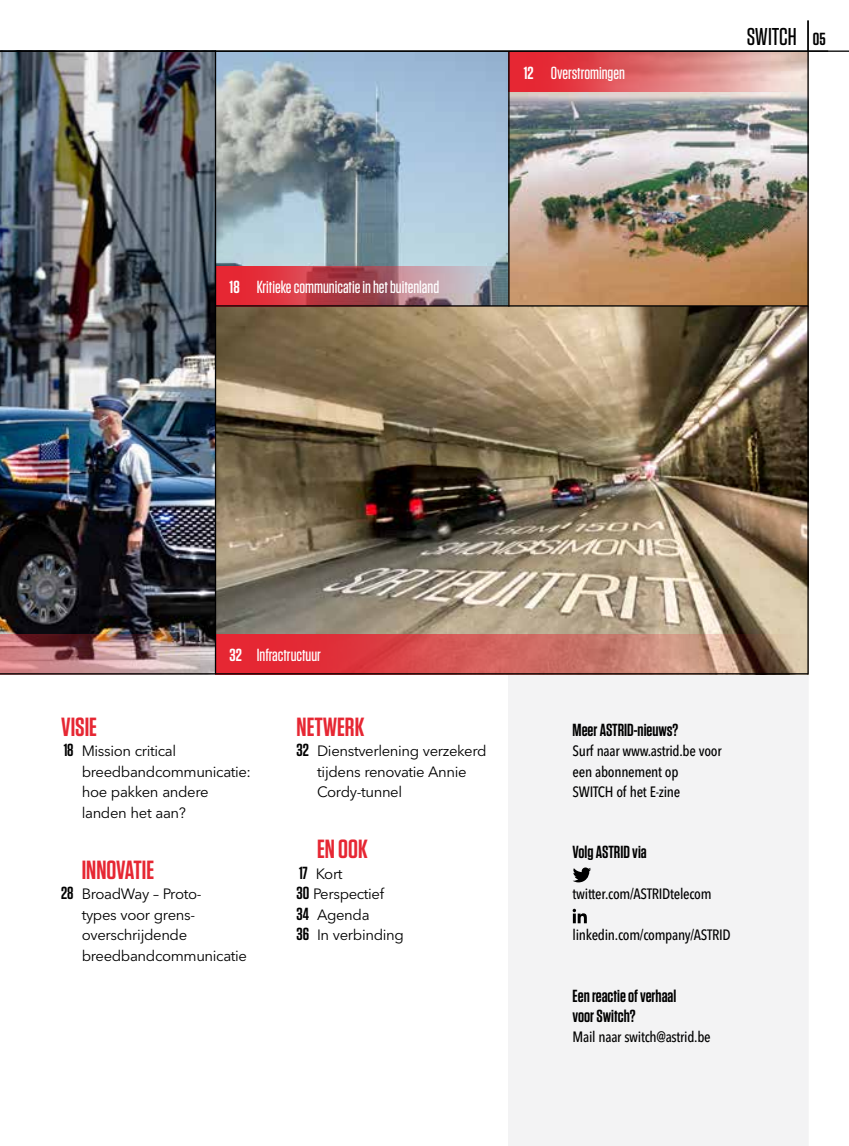
<style>
.page{position:relative;width:849px;height:1146px;background:#fff}
.page>*{position:absolute;margin:0;border:0;box-sizing:border-box;transform-origin:0 0}
.t1{font:600 26.25px "Tungsten";color:#e62733}
.t2{font:500 24.32px "Tungsten";color:#000}
.t3{font:600 21px "Tungsten";color:#fff}
.t4{font:500 17.5px "Tungsten";color:#fff}
.t5{font:600 17.5px/20.5px "Tungsten";color:#000}
.t6{font:14.88px/20.5px "Avenir Next LT Pro";letter-spacing:-.025em;color:#000}
.t7{font:500 condensed 14.88px/20.5px "Avenir Next LT Pro";letter-spacing:-.02em;color:#000}
.s1{font-weight:600}
.s2{font-weight:600;font-size:17.5px}
.s3{font-family:"Tungsten";font-weight:600;font-size:17.5px}
</style>
<div class="page">
<img style="left:0;top:52px;width:807px;height:582px">
<div style="left:508px;top:674px;width:300px;height:472px;background:#f3f3f4"></div>
<img style="left:0;top:634px;width:215px;height:39px">
<svg style="left:428px;top:634px;width:379px;height:39px;background:#c2786b"></svg>
<div style="left:215px;top:634px;width:213px;height:40px;background:linear-gradient(to right,#e91e2d,#d74548)"></div>
<svg style="left:321px;top:266px;width:187px;height:39px;background:#a4747e"></svg>
<svg style="left:216px;top:266px;width:105px;height:39px;background:#dc323d"></svg>
<svg style="left:615px;top:52px;width:189px;height:40px;background:#e19794"></svg>
<div style="left:508px;top:51px;width:107px;height:41px;background:linear-gradient(to right,#e71d2b,#df4b51)"></div>
<svg style="left:572px;top:867px;width:19px;height:15px"></svg>
<svg style="left:572px;top:909px;width:14px;height:14px"></svg>
<hr style="left:807px;top:20px;width:1px;height:31px;background:#000">
<hr style="left:0;top:51px;width:848px;height:1px;background:#000">
<hr style="left:215px;top:305px;width:592px;height:2px;background:#000">
<hr style="left:0;top:673px;width:807px;height:1px;background:#000">
<hr style="left:215px;top:51px;width:1px;height:623px;background:#000">
<hr style="left:807px;top:21px;width:1px;height:653px;background:#000">
<hr style="left:508px;top:51px;width:1px;height:256px;background:#000">
<p class="t4" style="left:229px;top:278px;width:211px"><span class="s1">18</span> Kritieke communicatie in het buitenland</p>
<h3 class="t3" style="left:521px;top:60px;width:17px">26</h3>
<p class="t4" style="left:523px;top:64px;width:103px"><span class="s1">12</span> Overstromingen</p>
<h2 class="t2" style="left:746px;top:24px;width:80px">SWITCH <span class="s2">05</span></h2>
<p class="t4" style="left:229px;top:646px;width:93px"><span class="s1">32</span> Infractructuur</p>
<h1 class="t1" style="left:61px;top:713px;width:37px">VISIE</h1>
<p class="t6" style="left:82px;top:741px;width:171px;text-indent:-18px"><span class="s3">18</span> Mission critical breedbandcommunicatie: hoe pakken andere landen het aan?</p>
<h1 class="t1" style="left:82px;top:856px;width:74px">INNOVATIE</h1>
<p class="t6" style="left:82px;top:884px;width:167px;text-indent:-20px"><span class="s3">28</span> BroadWay – Proto-<br>types voor grens&shy;overschrijdende breedbandcommunicatie</p>
<h1 class="t1" style="left:296px;top:713px;width:69px">NETWERK</h1>
<p class="t6" style="left:317px;top:741px;width:171px;text-indent:-20px"><span class="s3">32</span> Dienstverlening verzekerd tijdens renovatie Annie<br>Cordy-tunnel</p>
<h1 class="t1" style="left:317px;top:835px;width:52px">EN OOK</h1>
<p class="t6" style="left:296px;top:863px;width:109px"><span class="s3">17</span> Kort<br><span class="s3">30</span> Perspectief<br><span class="s3">34</span> Agenda<br><span class="s3">36</span> In verbinding</p>
<p class="t5" style="left:572px;top:720px;width:107px">Meer ASTRID-nieuws?</p>
<p class="t7" style="left:572px;top:741px;width:150px">Surf naar www.astrid.be voor een abonnement op<br>SWITCH of het E-zine</p>
<p class="t5" style="left:572px;top:842px;width:76px">Volg ASTRID via</p>
<p class="t7" style="left:572px;top:884px;width:140px">twitter.com/ASTRIDtelecom</p>
<p class="t7" style="left:572px;top:925px;width:160px">linkedin.com/company/ASTRID</p>
<p class="t5" style="left:572px;top:986px;width:105px">Een reactie of verhaal voor Switch?</p>
<p class="t7" style="left:572px;top:1027px;width:140px">Mail naar switch@astrid.be</p>
</div>
